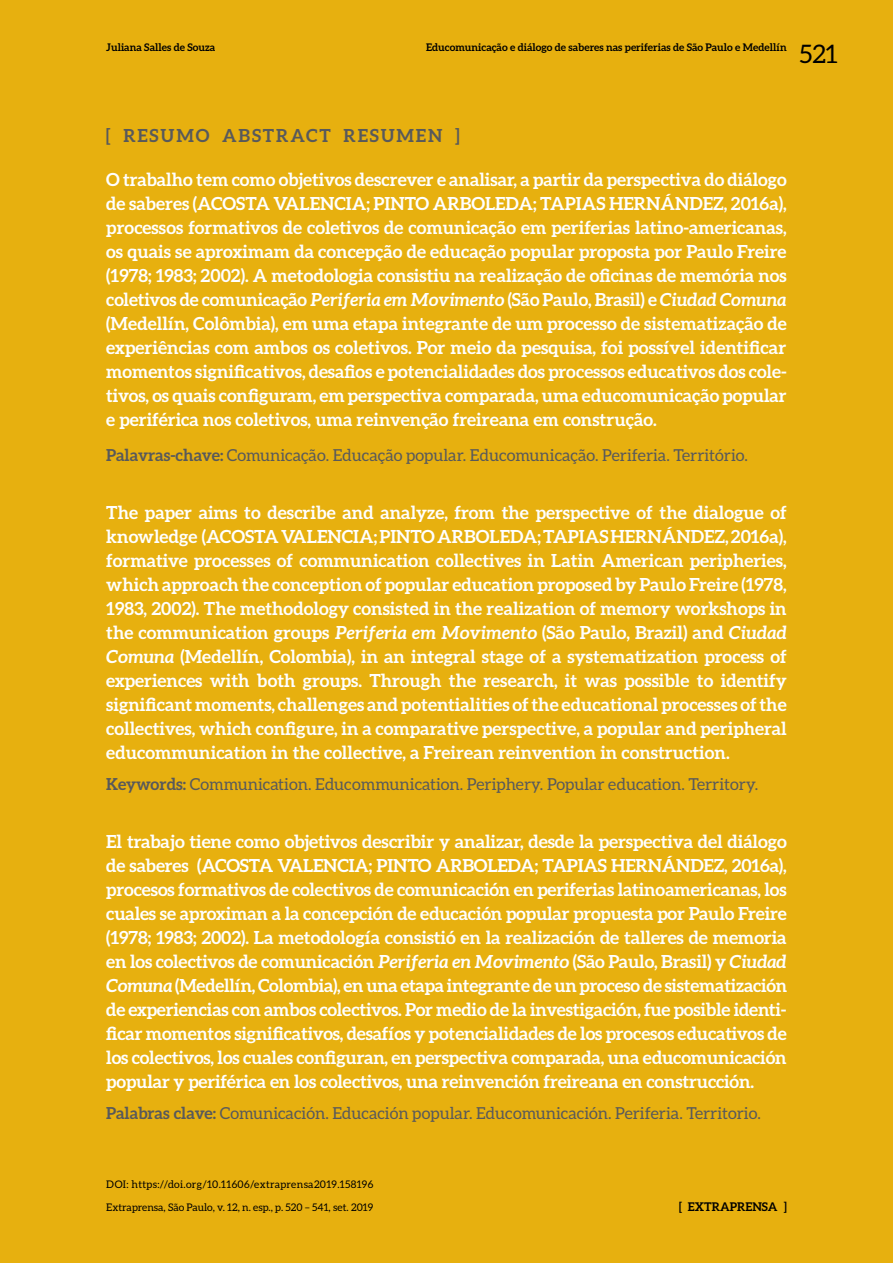
<style>
.page{position:relative;width:893px;height:1263px;background:#e7b00f}
.page>*{position:absolute;margin:0;border:0;box-sizing:border-box;transform-origin:0 0}
.t1{font:25.5px "Aleo";color:#000}
.t2{font:700 18px/24px "Aleo";color:#fff;text-align:justify}
.t3{font:700 18px "Aleo";letter-spacing:.1em;color:#58595b}
.t4{font:16.5px "Aleo";color:#58595b}
.t5{font:700 12px "Aleo";color:#000}
.t6{font:700 10.5px "Aleo";color:#000}
.t7{font:10.5px "Aleo";color:#000}
.t8{font:10.5px "Aleo";letter-spacing:.03em;color:#000}
.s1{font-style:italic}
.s2{font-weight:700}
</style>
<div class="page">
<p class="t6" style="left:106px;top:41px;width:111px">Juliana Salles de Souza</p>
<p class="t6" style="left:426px;top:41px;width:362px">Educomunicação e diálogo de saberes nas periferias de São Paulo e Medellín</p>
<h1 class="t1" style="left:799px;top:40px;width:40px">521</h1>
<p class="t3" style="left:106px;top:125px;width:355px">[ RESUMO ABSTRACT RESUMEN ]</p>
<p class="t2" style="left:106px;top:167px;width:682px">O trabalho tem como objetivos descrever e analisar, a partir da perspectiva do diálogo de saberes (ACOSTA VALENCIA; PINTO ARBOLEDA; TAPIAS HERNÁNDEZ, 2016a), processos formativos de coletivos de comunicação em periferias latino-americanas, os quais se aproximam da concepção de educação popular proposta por Paulo Freire (1978; 1983; 2002). A metodologia consistiu na realização de oficinas de memória nos coletivos de comunicação <span class="s1">Periferia em Movimento</span> (São Paulo, Brasil) e <span class="s1">Ciudad Comuna </span>(Medellín, Colômbia), em uma etapa integrante de um processo de sistematização de experiências com ambos os coletivos. Por meio da pesquisa, foi possível identificar momentos significativos, desafios e potencialidades dos processos educativos dos cole&shy;tivos, os quais configuram, em perspectiva comparada, uma educomunicação popular e periférica nos coletivos, uma reinvenção freireana em construção.</p>
<p class="t4" style="left:106px;top:446px;width:643px"><span class="s2">Palavras-chave:</span> Comunicação. Educação popular. Educomunicação. Periferia. Território.</p>
<p class="t2" style="left:106px;top:500px;width:682px">The paper aims to describe and analyze, from the perspective of the dialogue of knowledge (ACOSTA VALENCIA; PINTO ARBOLEDA; TAPIAS HERNÁNDEZ, 2016a), formative processes of communication collectives in Latin American peripheries, which approach the conception of popular education proposed by Paulo Freire (1978, 1983, 2002). The methodology consisted in the realization of memory workshops in the communication groups <span class="s1">Periferia em Movimento</span> (São Paulo, Brazil) and <span class="s1">Ciudad Comuna</span> (Medellín, Colombia), in an integral stage of a systematization process of experiences with both groups. Through the research, it was possible to identify significant moments, challenges and potentialities of the educational processes of the collectives, which configure, in a comparative perspective, a popular and peripheral educommunication in the collective, a Freirean reinvention in construction.</p>
<p class="t4" style="left:106px;top:775px;width:653px"><span class="s2">Keywords:</span> Communication. Educommunication. Periphery. Popular education. Territory.</p>
<p class="t2" style="left:106px;top:829px;width:682px">El trabajo tiene como objetivos describir y analizar, desde la perspectiva del diálogo de saberes (ACOSTA VALENCIA; PINTO ARBOLEDA; TAPIAS HERNÁNDEZ, 2016a), procesos formativos de colectivos de comunicación en periferias latinoamericanas, los cuales se aproximan a la concepción de educación popular propuesta por Paulo Freire (1978; 1983; 2002). La metodología consistió en la realización de talleres de memoria en los colectivos de comunicación <span class="s1">Periferia en Movimento</span> (São Paulo, Brasil) y <span class="s1">Ciudad Comuna</span> (Medellín, Colombia), en una etapa integrante de un proceso de sistematización de experiencias con ambos colectivos. Por medio de la investigación, fue posible identi&shy;ficar momentos significativos, desafíos y potencialidades de los procesos educativos de los colectivos, los cuales configuran, en perspectiva comparada, una educomunicación popular y periférica en los colectivos, una reinvención freireana en construcción.</p>
<p class="t4" style="left:106px;top:1104px;width:656px"><span class="s2">Palabras clave:</span> Comunicación. Educación popular. Educomunicación. Periferia. Territorio.</p>
<p class="t8" style="left:106px;top:1179px;width:269px">DOI: https://doi.org/10.11606/extraprensa2019.158196</p>
<p class="t7" style="left:106px;top:1201px;width:268px">Extraprensa, São Paulo, v. 12, n. esp., p. 520 – 541, set. 2019</p>
<p class="t5" style="left:679px;top:1199px;width:109px">[ EXTRAPRENSA ]</p>
</div>
